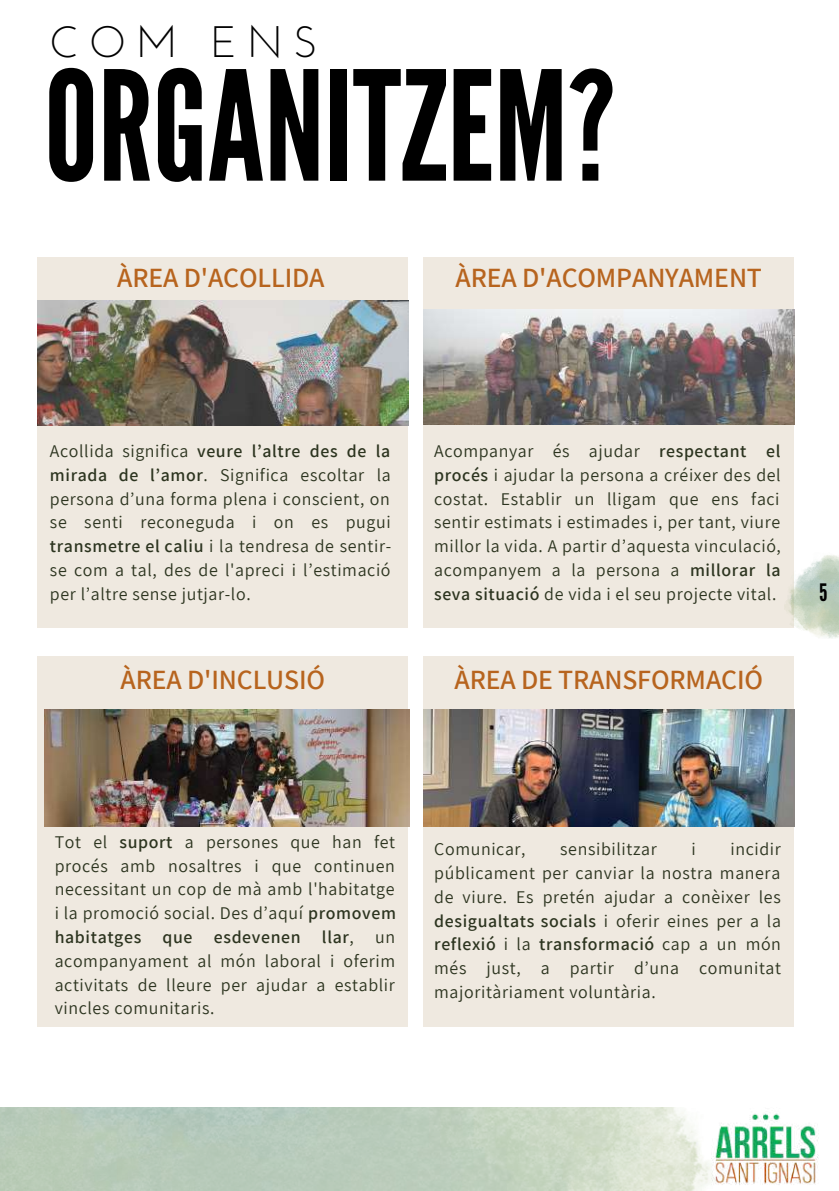
<style>
.page{position:relative;width:839px;height:1191px;background:#fff}
.page>*{position:absolute;margin:0;border:0;box-sizing:border-box;transform-origin:0 0}
.t1{font:151.8px "League Gothic";color:#000}
.t2{font:44px "Josefin Sans";letter-spacing:.23em;color:#000}
.t3{font:600 27.8px "Assistant";letter-spacing:-.005em;color:#b7641e}
.t4{font:24px "League Gothic";color:#000}
.t5{font:17.8px/23.8px "Assistant";letter-spacing:.035em;color:#2c341f;text-align:justify}
.s1{font-weight:600}
</style>
<div class="page">
<img style="left:784px;top:1125px;width:35px;height:59px">
<div style="left:37px;top:257px;width:371px;height:370px;background:#efe9e0"></div>
<div style="left:37px;top:656px;width:371px;height:371px;background:#efe9e0"></div>
<div style="left:423px;top:257px;width:371px;height:370px;background:#efe9e0"></div>
<div style="left:423px;top:656px;width:371px;height:371px;background:#efe9e0"></div>
<img style="left:37px;top:301px;width:371px;height:124px">
<img style="left:423px;top:309px;width:371px;height:116px">
<img style="left:44px;top:709px;width:365px;height:117px">
<img style="left:423px;top:709px;width:371px;height:117px">
<img style="left:784px;top:555px;width:54px;height:83px">
<img style="left:0;top:1108px;width:784px;height:83px">
<h2 class="t2" style="left:50px;top:24px;width:269px">COM ENS</h2>
<h1 class="t1" style="left:44px;top:39px;width:572px">ORGANITZEM?</h1>
<h3 class="t3" style="left:117px;top:259px;width:209px">ÀREA D'ACOLLIDA</h3>
<h3 class="t3" style="left:455px;top:259px;width:308px">ÀREA D'ACOMPANYAMENT</h3>
<p class="t5" style="left:50px;top:439px;width:343px">Acollida significa <span class="s1">veure l’altre des de la mirada de l’amor</span>. Significa escoltar la persona d’una forma plena i conscient, on se senti reconeguda i on es pugui <span class="s1">transmetre el caliu</span> i la tendresa de sentir&shy;se com a tal, des de l'apreci i l’estimació per l’altre sense jutjar-lo.</p>
<p class="t5" style="left:434px;top:439px;width:348px">Acompanyar és ajudar <span class="s1">respectant el procés</span> i ajudar la persona a créixer des del costat. Establir un lligam que ens faci sentir estimats i estimades i, per tant, viure millor la vida. A partir d’aquesta vinculació, acompanyem a la persona a <span class="s1">millorar la seva situació</span> de vida i el seu projecte vital.</p>
<h3 class="t3" style="left:121px;top:661px;width:206px">ÀREA D'INCLUSIÓ</h3>
<h3 class="t3" style="left:454px;top:661px;width:310px">ÀREA DE TRANSFORMACIÓ</h3>
<h3 class="t4" style="left:819px;top:579px;width:10px">5</h3>
<p class="t5" style="left:55px;top:829px;width:343px">Tot el <span class="s1">suport</span> a persones que han fet procés amb nosaltres i que continuen necessitant un cop de mà amb l'habitatge i la promoció social. Des d’aquí <span class="s1">promovem habitatges que esdevenen llar</span>, un acompanyament al món laboral i oferim activitats de lleure per ajudar a establir vincles comunitaris.</p>
<p class="t5" style="left:434px;top:837px;width:93px">Comunicar,</p>
<p class="t5" style="left:560px;top:837px;width:98px">sensibilitzar</p>
<p class="t5" style="left:691px;top:837px;width:6px">i</p>
<p class="t5" style="left:434px;top:837px;width:348px;text-indent:296px">incidir públicament per canviar la nostra manera de viure. Es pretén ajudar a conèixer les <span class="s1">desigualtats socials</span> i oferir eines per a la <span class="s1">reflexió</span> i la <span class="s1">transformació</span> cap a un món més just, a partir d’una comunitat majoritàriament voluntària.</p>
</div>
